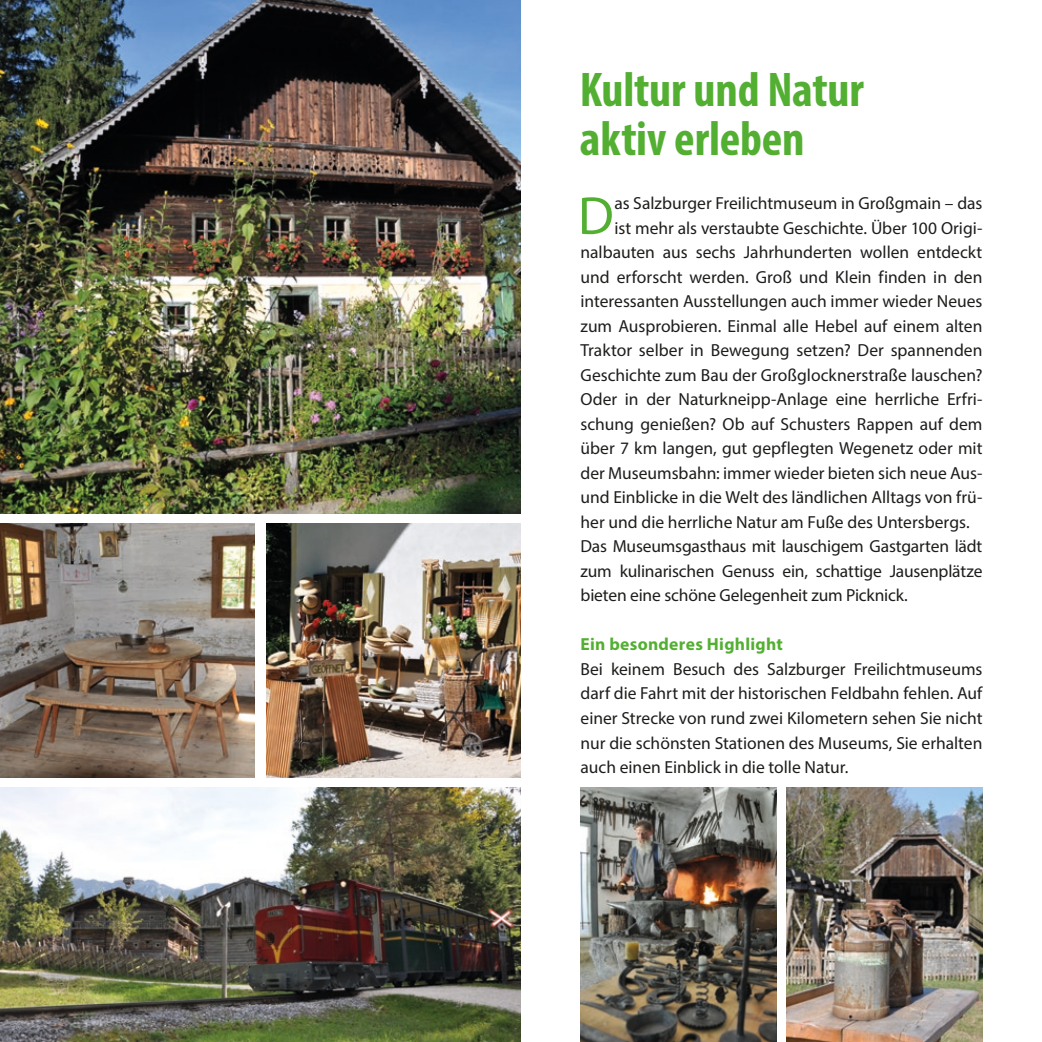
<style>
.page{position:relative;width:1042px;height:1042px;background:#fff}
.page>*{position:absolute;margin:0;border:0;box-sizing:border-box;transform-origin:0 0}
.Fließtext{font:53.9px "Myriad Pro";color:#53af32}
.Headline_Innen{font:700 condensed 49px/49px "Myriad Pro";letter-spacing:-.005em;color:#53af32}
.Fließtext-2{font:17.5px/24.5px "Myriad Pro";color:#1d1d1b;text-align:justify}
.Fließtext-3{font:700 17.5px "Myriad Pro";letter-spacing:.015em;color:#53af32}
</style>
<div class="page">
<img style="left:0;top:523px;width:254px;height:255px">
<img style="left:267px;top:523px;width:254px;height:255px">
<img style="left:0;top:788px;width:521px;height:254px">
<img style="left:580px;top:788px;width:196px;height:254px">
<img style="left:0;top:0;width:521px;height:513px">
<img style="left:786px;top:788px;width:196px;height:254px">
<p class="Headline_Innen" style="left:580px;top:64px;width:285px">Kultur und Natur aktiv erleben</p>
<p class="Fließtext" style="left:578px;top:182px;width:37px">D</p>
<p class="Fließtext-2" style="left:614px;top:191px;width:370px">as Salzburger Freilichtmuseum in Großgmain – das</p>
<p class="Fließtext-2" style="left:614px;top:215px;width:369px">ist mehr als verstaubte Geschichte. Über 100 Origi-</p>
<p class="Fließtext-2" style="left:580px;top:240px;width:403px">nalbauten aus sechs Jahrhunderten wollen entdeckt</p>
<p class="Fließtext-2" style="left:580px;top:264px;width:403px">und erforscht werden. Groß und Klein finden in den</p>
<p class="Fließtext-2" style="left:580px;top:289px;width:403px">interessanten Ausstellungen auch immer wieder Neues</p>
<p class="Fließtext-2" style="left:580px;top:313px;width:403px">zum Ausprobieren. Einmal alle Hebel auf einem alten</p>
<p class="Fließtext-2" style="left:580px;top:338px;width:403px">Traktor selber in Bewegung setzen? Der spannenden</p>
<p class="Fließtext-2" style="left:580px;top:362px;width:403px">Geschichte zum Bau der Großglocknerstraße lauschen?</p>
<p class="Fließtext-2" style="left:580px;top:387px;width:403px">Oder in der Naturkneipp-Anlage eine herrliche Erfri-</p>
<p class="Fließtext-2" style="left:580px;top:411px;width:403px">schung genießen? Ob auf Schusters Rappen auf dem</p>
<p class="Fließtext-2" style="left:580px;top:436px;width:403px">über 7 km langen, gut gepflegten Wegenetz oder mit</p>
<p class="Fließtext-2" style="left:580px;top:460px;width:403px">der Museumsbahn: immer wieder bieten sich neue Aus-</p>
<p class="Fließtext-2" style="left:580px;top:485px;width:403px">und Einblicke in die Welt des ländlichen Alltags von frü-</p>
<p class="Fließtext-2" style="left:580px;top:509px;width:391px">her und die herrliche Natur am Fuße des Untersbergs.</p>
<p class="Fließtext-2" style="left:580px;top:534px;width:403px">Das Museumsgasthaus mit lauschigem Gastgarten lädt zum kulinarischen Genuss ein, schattige Jausenplätze bieten eine schöne Gelegenheit zum Picknick.</p>
<p class="Fließtext-3" style="left:580px;top:633px;width:204px">Ein besonderes Highlight</p>
<p class="Fließtext-2" style="left:580px;top:656px;width:403px">Bei keinem Besuch des Salzburger Freilichtmuseums darf die Fahrt mit der historischen Feldbahn fehlen. Auf einer Strecke von rund zwei Kilometern sehen Sie nicht nur die schönsten Stationen des Museums, Sie erhalten auch einen Einblick in die tolle Natur.</p>
</div>
